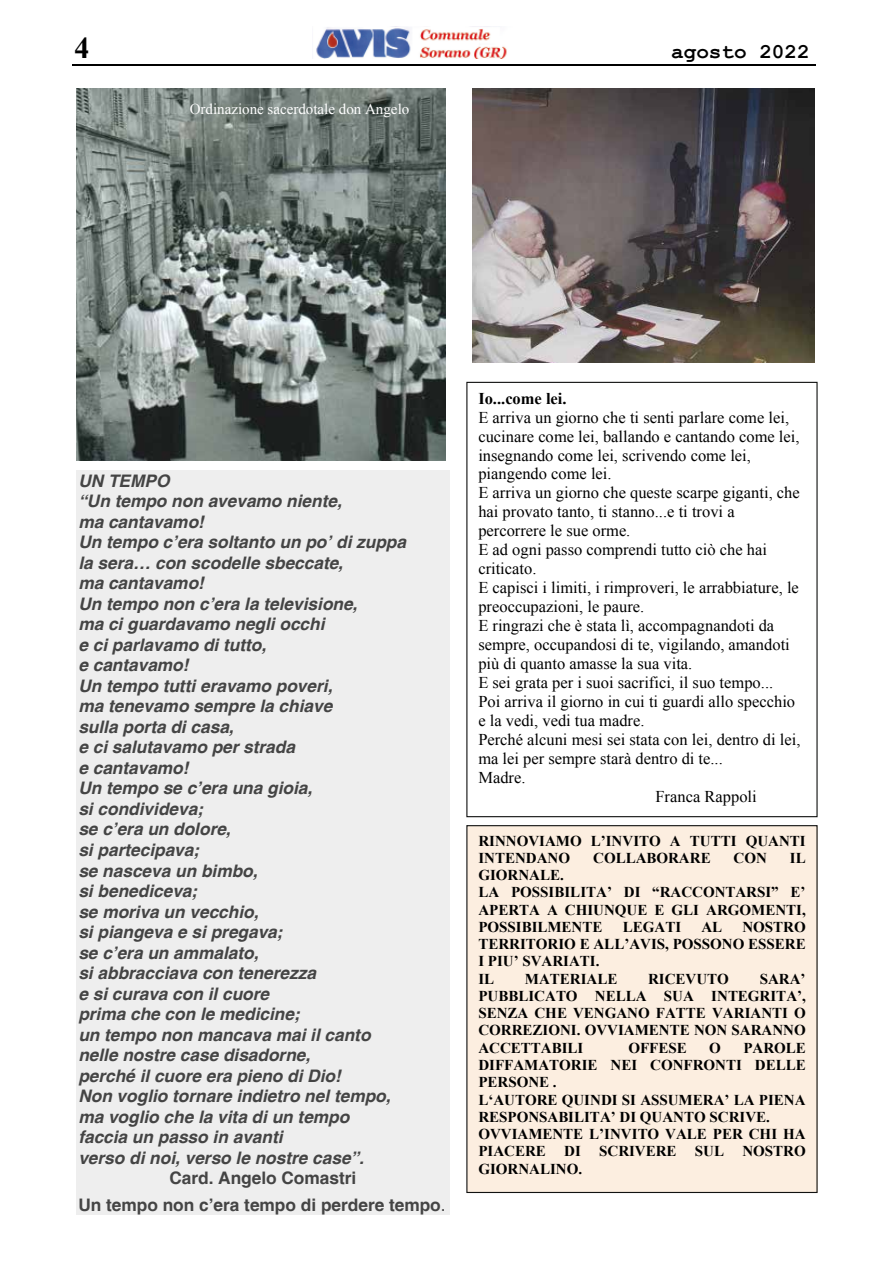
<style>
.page{position:relative;width:893px;height:1263px;background:#fff}
.page>*{position:absolute;margin:0;border:0;box-sizing:border-box;transform-origin:0 0}
.t1{font:700 30px "Times New Roman";color:#000}
.t2{font:700 21px "Courier New";color:#000}
.t3{font:italic 700 17.25px/20.5px "Helvetica";color:#444}
.t4{font:700 17.25px/26.5px "Helvetica";color:#444;text-align:center}
.t5{font:16.5px "Times New Roman";color:#000}
.t6{font:700 16.5px "Times New Roman";color:#000}
.t7{font:700 15px/17.2px "Times New Roman";color:#000}
.t8{font:15px "Times New Roman";color:#fff}
.s1{font-weight:400}
</style>
<div class="page">
<img style="left:316px;top:27px;width:191px;height:31px">
<hr style="left:72px;top:65px;width:743px;height:1px;background:#000">
<div style="left:76px;top:470px;width:373px;height:20px;background:#eee"></div>
<div style="left:76px;top:490px;width:373px;height:21px;background:#eee"></div>
<div style="left:76px;top:511px;width:373px;height:20px;background:#eee"></div>
<div style="left:76px;top:531px;width:373px;height:21px;background:#eee"></div>
<div style="left:76px;top:552px;width:373px;height:20px;background:#eee"></div>
<div style="left:76px;top:572px;width:373px;height:21px;background:#eee"></div>
<div style="left:76px;top:593px;width:373px;height:21px;background:#eee"></div>
<div style="left:76px;top:614px;width:373px;height:20px;background:#eee"></div>
<div style="left:76px;top:634px;width:373px;height:21px;background:#eee"></div>
<div style="left:76px;top:655px;width:373px;height:20px;background:#eee"></div>
<div style="left:76px;top:675px;width:373px;height:21px;background:#eee"></div>
<div style="left:76px;top:696px;width:373px;height:20px;background:#eee"></div>
<div style="left:76px;top:716px;width:373px;height:21px;background:#eee"></div>
<div style="left:76px;top:737px;width:373px;height:20px;background:#eee"></div>
<div style="left:76px;top:757px;width:373px;height:21px;background:#eee"></div>
<div style="left:76px;top:778px;width:373px;height:20px;background:#eee"></div>
<div style="left:76px;top:798px;width:373px;height:21px;background:#eee"></div>
<div style="left:76px;top:819px;width:373px;height:20px;background:#eee"></div>
<div style="left:76px;top:839px;width:373px;height:21px;background:#eee"></div>
<div style="left:76px;top:860px;width:373px;height:20px;background:#eee"></div>
<div style="left:76px;top:880px;width:373px;height:21px;background:#eee"></div>
<div style="left:76px;top:901px;width:373px;height:21px;background:#eee"></div>
<div style="left:76px;top:922px;width:373px;height:20px;background:#eee"></div>
<div style="left:76px;top:942px;width:373px;height:21px;background:#eee"></div>
<div style="left:76px;top:963px;width:373px;height:20px;background:#eee"></div>
<div style="left:76px;top:983px;width:373px;height:21px;background:#eee"></div>
<div style="left:76px;top:1004px;width:373px;height:20px;background:#eee"></div>
<div style="left:76px;top:1024px;width:373px;height:21px;background:#eee"></div>
<div style="left:76px;top:1045px;width:373px;height:20px;background:#eee"></div>
<div style="left:76px;top:1065px;width:373px;height:21px;background:#eee"></div>
<div style="left:76px;top:1086px;width:373px;height:20px;background:#eee"></div>
<div style="left:76px;top:1106px;width:373px;height:21px;background:#eee"></div>
<div style="left:76px;top:1127px;width:373px;height:20px;background:#eee"></div>
<div style="left:76px;top:1147px;width:373px;height:21px;background:#eee"></div>
<div style="left:76px;top:1168px;width:373px;height:20px;background:#eee"></div>
<div style="left:76px;top:1188px;width:373px;height:27px;background:#eee"></div>
<img style="left:76px;top:89px;width:369px;height:371px">
<div style="left:466px;top:382px;width:352px;height:435px;border:1px solid #111211"></div>
<img style="left:472px;top:89px;width:343px;height:274px">
<div style="left:467px;top:826px;width:350px;height:366px;background:#fceee0"></div>
<div style="left:466px;top:825px;width:352px;height:368px;border:1px solid #111211"></div>
<h1 class="t1" style="left:74px;top:27px;width:16px">4</h1>
<p class="t2" style="left:671px;top:39px;width:140px">agosto 2022</p>
<p class="t8" style="left:190px;top:99px;width:221px">Ordinazione sacerdotale don Angelo</p>
<p class="t3" style="left:78px;top:470px;width:329px">UN TEMPO<br>“Un tempo non avevamo niente,<br>ma cantavamo!<br>Un tempo c’era soltanto un po’ di zuppa la sera… con scodelle sbeccate,<br>ma cantavamo!<br>Un tempo non c’era la televisione,<br>ma ci guardavamo negli occhi<br>e ci parlavamo di tutto,<br>e cantavamo!<br>Un tempo tutti eravamo poveri,<br>ma tenevamo sempre la chiave<br>sulla porta di casa,<br>e ci salutavamo per strada<br>e cantavamo!<br>Un tempo se c’era una gioia,<br>si condivideva;<br>se c’era un dolore,<br>si partecipava;<br>se nasceva un bimbo,<br>si benediceva;<br>se moriva un vecchio,<br>si piangeva e si pregava;<br>se c’era un ammalato,<br>si abbracciava con tenerezza<br>e si curava con il cuore<br>prima che con le medicine;<br>un tempo non mancava mai il canto nelle nostre case disadorne,<br>perché il cuore era pieno di Dio!<br>Non voglio tornare indietro nel tempo, ma voglio che la vita di un tempo<br>faccia un passo in avanti<br>verso di noi, verso le nostre case”.</p>
<p class="t4" style="left:78px;top:1165px;width:369px">Card. Angelo Comastri<br>Un tempo non c’era tempo di perdere tempo<span class="s1">.</span></p>
<p class="t6" style="left:478px;top:387px;width:90px">Io...come lei.</p>
<p class="t5" style="left:478px;top:406px;width:312px">E arriva un giorno che ti senti parlare come lei,</p>
<p class="t5" style="left:478px;top:425px;width:323px">cucinare come lei, ballando e cantando come lei,</p>
<p class="t5" style="left:478px;top:444px;width:274px">insegnando come lei, scrivendo come lei,</p>
<p class="t5" style="left:478px;top:463px;width:135px">piangendo come lei.</p>
<p class="t5" style="left:478px;top:482px;width:323px">E arriva un giorno che queste scarpe giganti, che</p>
<p class="t5" style="left:478px;top:501px;width:258px">hai provato tanto, ti stanno...e ti trovi a</p>
<p class="t5" style="left:478px;top:520px;width:154px">percorrere le sue orme.</p>
<p class="t5" style="left:478px;top:539px;width:290px">E ad ogni passo comprendi tutto ciò che hai</p>
<p class="t5" style="left:478px;top:558px;width:60px">criticato.</p>
<p class="t5" style="left:478px;top:577px;width:322px">E capisci i limiti, i rimproveri, le arrabbiature, le</p>
<p class="t5" style="left:478px;top:596px;width:167px">preoccupazioni, le paure.</p>
<p class="t5" style="left:478px;top:615px;width:297px">E ringrazi che è stata lì, accompagnandoti da</p>
<p class="t5" style="left:478px;top:634px;width:313px">sempre, occupandosi di te, vigilando, amandoti</p>
<p class="t5" style="left:478px;top:653px;width:216px">più di quanto amasse la sua vita.</p>
<p class="t5" style="left:478px;top:671px;width:296px">E sei grata per i suoi sacrifici, il suo tempo...</p>
<p class="t5" style="left:478px;top:690px;width:318px">Poi arriva il giorno in cui ti guardi allo specchio</p>
<p class="t5" style="left:478px;top:709px;width:168px">e la vedi, vedi tua madre.</p>
<p class="t5" style="left:478px;top:728px;width:324px">Perché alcuni mesi sei stata con lei, dentro di lei,</p>
<p class="t5" style="left:478px;top:747px;width:246px">ma lei per sempre starà dentro di te...</p>
<p class="t5" style="left:478px;top:766px;width:49px">Madre.</p>
<p class="t5" style="left:655px;top:785px;width:103px">Franca Rappoli</p>
<p class="t7" style="left:478px;top:832px;width:329px">RINNOVIAMO L’INVITO A TUTTI QUANTI<br>INTENDANO</p>
<p class="t7" style="left:593px;top:849px;width:119px">COLLABORARE</p>
<p class="t7" style="left:734px;top:849px;width:35px">CON</p>
<p class="t7" style="left:790px;top:849px;width:17px">IL</p>
<p class="t7" style="left:478px;top:866px;width:329px">GIORNALE.<br>LA POSSIBILITA’ DI “RACCONTARSI” E’<br>APERTA A CHIUNQUE E GLI ARGOMENTI,<br>POSSIBILMENTE</p>
<p class="t7" style="left:623px;top:918px;width:60px">LEGATI</p>
<p class="t7" style="left:701px;top:918px;width:22px">AL</p>
<p class="t7" style="left:478px;top:918px;width:329px;text-indent:264px">NOSTRO<br>TERRITORIO E ALL’AVIS, POSSONO ESSERE<br>I PIU’ SVARIATI.<br>IL</p>
<p class="t7" style="left:478px;top:970px;width:329px;text-align:justify;text-indent:281px">SARA’ PUBBLICATO NELLA SUA INTEGRITA’, SENZA CHE VENGANO FATTE VARIANTI O CORREZIONI. OVVIAMENTE NON SARANNO ACCETTABILI</p>
<p class="t7" style="left:525px;top:970px;width:94px">MATERIALE</p>
<p class="t7" style="left:648px;top:970px;width:82px">RICEVUTO</p>
<p class="t7" style="left:478px;top:1039px;width:329px;text-indent:265px">PAROLE<br>DIFFAMATORIE NEI CONFRONTI DELLE<br>PERSONE .<br>L‘AUTORE QUINDI SI ASSUMERA’ LA PIENA<br>RESPONSABILITA’ DI QUANTO SCRIVE.<br>OVVIAMENTE L’INVITO VALE PER CHI HA<br>PIACERE DI SCRIVERE SUL NOSTRO<br>GIORNALINO.</p>
<p class="t7" style="left:628px;top:1039px;width:60px">OFFESE</p>
<p class="t7" style="left:709px;top:1039px;width:13px">O</p>
</div>
